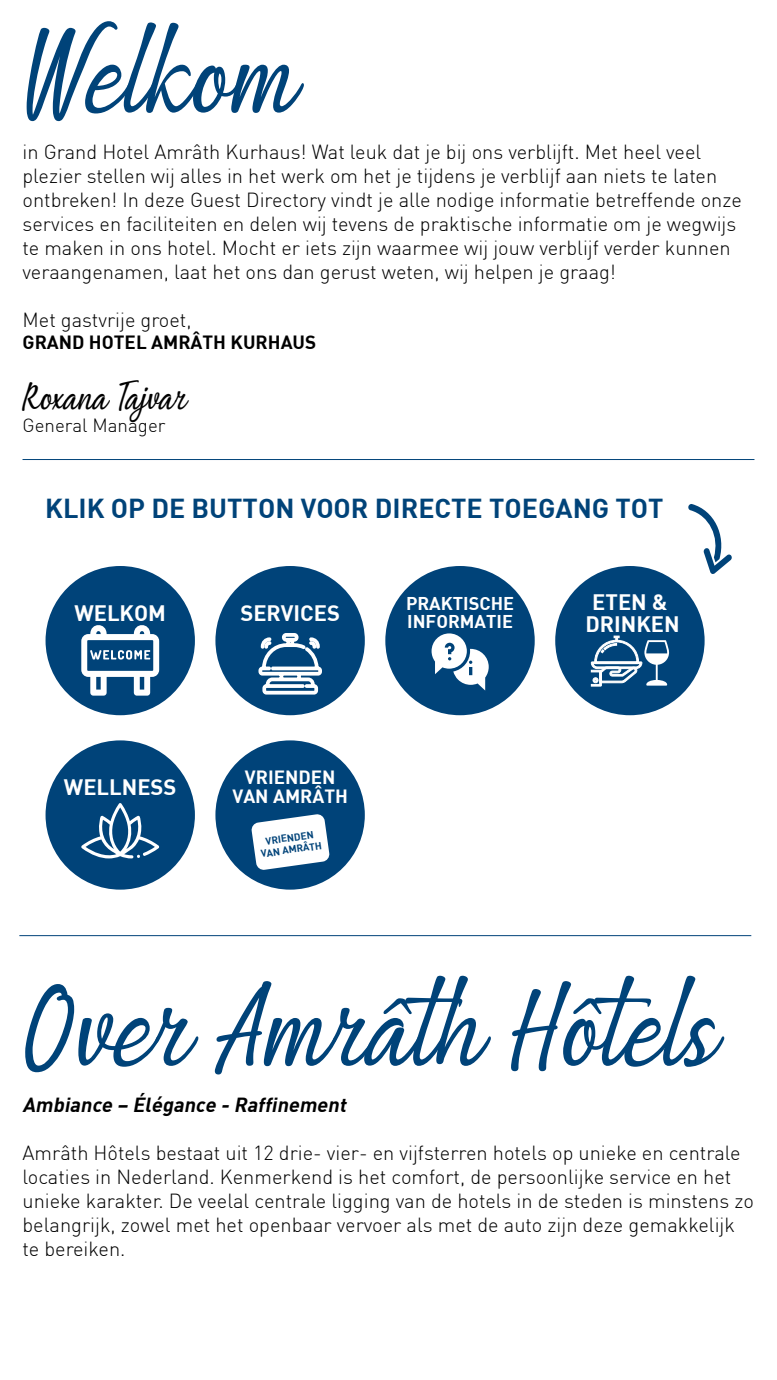
<style>
.page{position:relative;width:777px;height:1380px;background:#fff}
.page>*{position:absolute;margin:0;border:0;box-sizing:border-box;transform-origin:0 0}
.t1{font:98.12px "Being Love";color:#004379}
.t2{font:31.25px "Being Love";color:#000}
.t3{font:26.88px "DIN Bold";color:#004379}
.t4{font:21.88px/22.2px "DIN Bold";color:#fff;text-align:center}
.t5{font:300 20px/24px "DIN";color:#000}
.t6{font:italic 20px "DIN Bold";color:#000}
.t7{font:18.75px "DIN Bold";color:#000}
.t8{font:18.75px/19.8px "DIN Bold";color:#fff;text-align:center}
.t9{font:300 18.75px "DIN";color:#000}
.t10{font:18.12px/18.5px "DIN Bold";color:#fff}
.t11{font:10px/12px "DIN Bold";color:#004379;text-align:center}
</style>
<div class="page">
<div style="left:46px;top:566px;width:149px;height:149px;background:#004379;border-radius:50%"></div>
<div style="left:215px;top:566px;width:149px;height:149px;background:#004379;border-radius:50%"></div>
<div style="left:385px;top:566px;width:149px;height:149px;background:#004379;border-radius:50%"></div>
<div style="left:46px;top:740px;width:149px;height:150px;background:#004379;border-radius:50%"></div>
<div style="left:215px;top:740px;width:149px;height:150px;background:#004379;border-radius:50%"></div>
<div style="left:555px;top:566px;width:149px;height:149px;background:#004379;border-radius:50%"></div>
<svg style="left:688px;top:504px;width:43px;height:70px"></svg>
<svg style="left:431px;top:633px;width:57px;height:58px"></svg>
<svg style="left:258px;top:633px;width:64px;height:62px"></svg>
<svg style="left:81px;top:625px;width:78px;height:71px"></svg>
<svg style="left:251px;top:814px;width:79px;height:56px"></svg>
<hr style="left:22px;top:459px;width:732px;height:1px;background:#004379">
<hr style="left:19px;top:935px;width:732px;height:1px;background:#004379">
<svg style="left:590px;top:636px;width:78px;height:73px"></svg>
<svg style="left:81px;top:803px;width:78px;height:55px"></svg>
<h1 class="t1" style="left:22px;top:-6px;width:280px">Welkom</h1>
<p class="t5" style="left:22px;top:139px;width:720px">in Grand Hotel Amrâth Kurhaus! Wat leuk dat je bij ons verblijft. Met heel veel plezier stellen wij alles in het werk om het je tijdens je verblijf aan niets te laten ontbreken! In deze Guest Directory vindt je alle nodige informatie betreffende onze services en faciliteiten en delen wij tevens de praktische informatie om je wegwijs te maken in ons hotel. Mocht er iets zijn waarmee wij jouw verblijf verder kunnen veraangenamen, laat het ons dan gerust weten, wij helpen je graag!</p>
<p class="t5" style="left:22px;top:307px;width:170px">Met gastvrije groet,</p>
<p class="t7" style="left:22px;top:330px;width:295px">GRAND HOTEL AMRÂTH KURHAUS</p>
<h2 class="t2" style="left:22px;top:372px;width:167px">Roxana Tajvar</h2>
<p class="t9" style="left:22px;top:414px;width:144px">General Manager</p>
<h3 class="t3" style="left:45px;top:490px;width:619px">KLIK OP DE BUTTON VOOR DIRECTE TOEGANG TOT</h3>
<p class="t4" style="left:74px;top:601px;width:93px">WELKOM</p>
<p class="t4" style="left:585px;top:590px;width:96px">ETEN &amp;<br>DRINKEN</p>
<p class="t4" style="left:240px;top:601px;width:101px">SERVICES</p>
<p class="t10" style="left:406px;top:593px;width:110px">PRAKTISCHE<br>INFORMATIE</p>
<p class="t4" style="left:64px;top:775px;width:114px">WELLNESS</p>
<p class="t8" style="left:232px;top:766px;width:117px">VRIENDEN<br>VAN AMRÂTH</p>
<p class="t11" style="left:258px;top:835px;width:63px;rotate:-8deg">VRIENDEN<br>VAN AMRÂTH</p>
<h1 class="t1" style="left:22px;top:947px;width:700px">Over Amrâth Hôtels</h1>
<p class="t6" style="left:22px;top:1092px;width:329px">Ambiance – Élégance - Raffinement</p>
<p class="t5" style="left:22px;top:1141px;width:732px">Amrâth Hôtels bestaat uit 12 drie- vier- en vijfsterren hotels op unieke en centrale locaties in Nederland. Kenmerkend is het comfort, de persoonlijke service en het unieke karakter. De veelal centrale ligging van de hotels in de steden is minstens zo belangrijk, zowel met het openbaar vervoer als met de auto zijn deze gemakkelijk te bereiken.</p>
</div>
